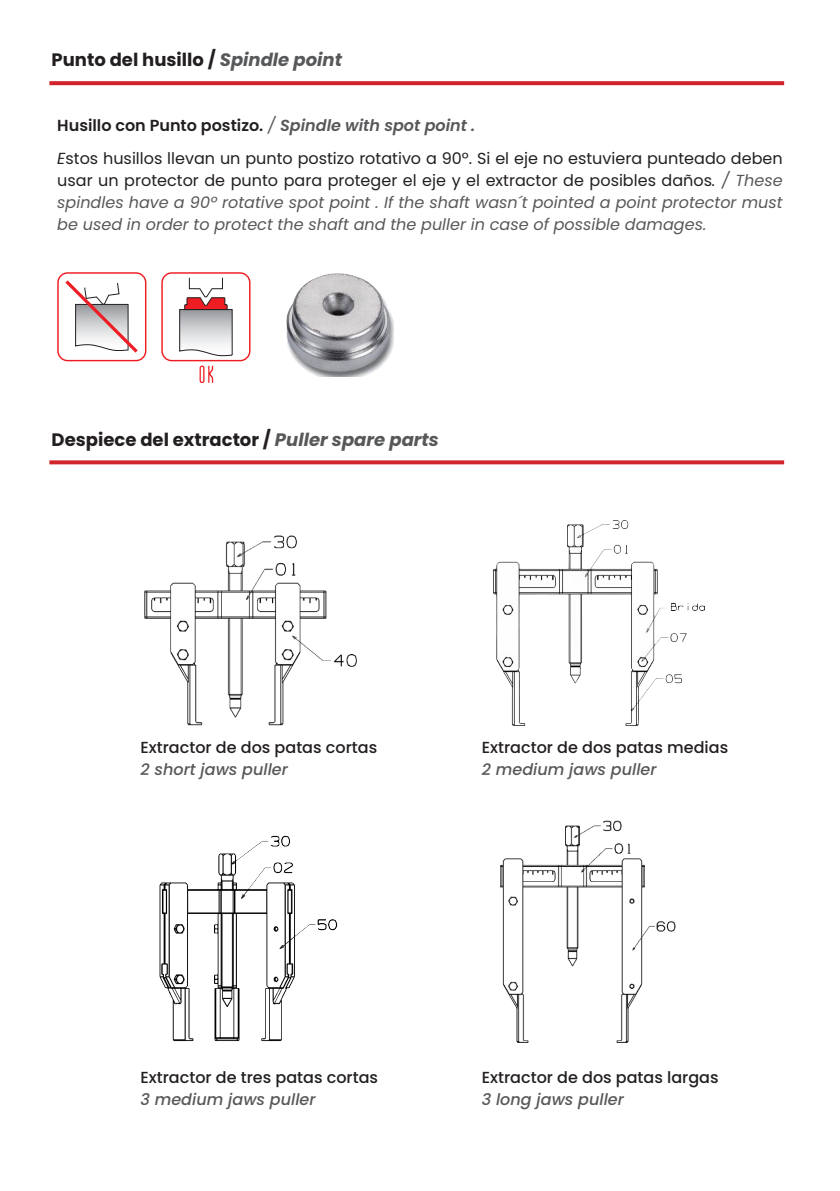
<style>
.page{position:relative;width:840px;height:1191px;background:#fff}
.page>*{position:absolute;margin:0;border:0;box-sizing:border-box;transform-origin:0 0}
.t1{font:700 18px "Poppins";color:#231f20}
.t2{font:italic 16px/22px "Poppins";color:#57585a;text-align:justify}
.t3{font:500 16px "Poppins";color:#231f20}
.t4{font:italic 500 16px "Poppins";color:#57585a}
.t5{font:600 16px "Poppins";color:#231f20}
.s1{font-style:italic;color:#57585a}
.s2{font-weight:400;font-style:italic;color:#57585a}
.s3{color:#231f20}
.s4{font-style:normal;color:#231f20}
</style>
<div class="page">
<svg style="left:49px;top:81px;width:734px;height:4px;background:#d32c33"></svg>
<svg style="left:49px;top:460px;width:734px;height:4px;background:#d5373e"></svg>
<div style="left:161px;top:272px;width:89px;height:89px;border:1px solid #ee1d23;border-radius:10px"></div>
<svg style="left:199px;top:365px;width:14px;height:18px"></svg>
<svg style="left:179px;top:277px;width:54px;height:80px"></svg>
<div style="left:57px;top:272px;width:89px;height:89px;border:1px solid #ee1d23;border-radius:10px"></div>
<svg style="left:65px;top:280px;width:73px;height:73px"></svg>
<img style="left:286px;top:273px;width:107px;height:103px">
<img style="left:144px;top:535px;width:213px;height:191px">
<img style="left:500px;top:820px;width:176px;height:223px">
<img style="left:493px;top:520px;width:212px;height:206px">
<img style="left:159px;top:835px;width:179px;height:207px">
<p class="t1" style="left:52px;top:50px;width:292px">Punto del husillo / <span class="s1">Spindle point</span></p>
<p class="t5" style="left:57px;top:116px;width:419px">Husillo con Punto postizo. <span class="s2">/</span> <span class="s1">Spindle with spot point .</span></p>
<p class="t2" style="left:57px;top:147px;width:726px"><span class="s3">E</span><span class="s4">stos husillos llevan un punto postizo rotativo a 90º. Si el eje no estuviera punteado deben usar un protector de punto para proteger el eje y el extractor de posibles daños</span><span class="s3">.</span> / These spindles have a 90º rotative spot point . If the shaft wasn´t pointed a point protector must be used in order to protect the shaft and the puller in case of possible damages.</p>
<p class="t1" style="left:52px;top:429px;width:388px">Despiece del extractor / <span class="s1">Puller spare parts</span></p>
<p class="t3" style="left:140px;top:737px;width:238px">Extractor de dos patas cortas</p>
<p class="t4" style="left:140px;top:759px;width:149px">2 short jaws puller</p>
<p class="t3" style="left:481px;top:737px;width:248px">Extractor de dos patas medias</p>
<p class="t4" style="left:481px;top:759px;width:176px">2 medium jaws puller</p>
<p class="t3" style="left:140px;top:1068px;width:239px">Extractor de tres patas cortas</p>
<p class="t4" style="left:140px;top:1090px;width:176px">3 medium jaws puller</p>
<p class="t3" style="left:481px;top:1068px;width:238px">Extractor de dos patas largas</p>
<p class="t4" style="left:481px;top:1090px;width:144px">3 long jaws puller</p>
</div>
